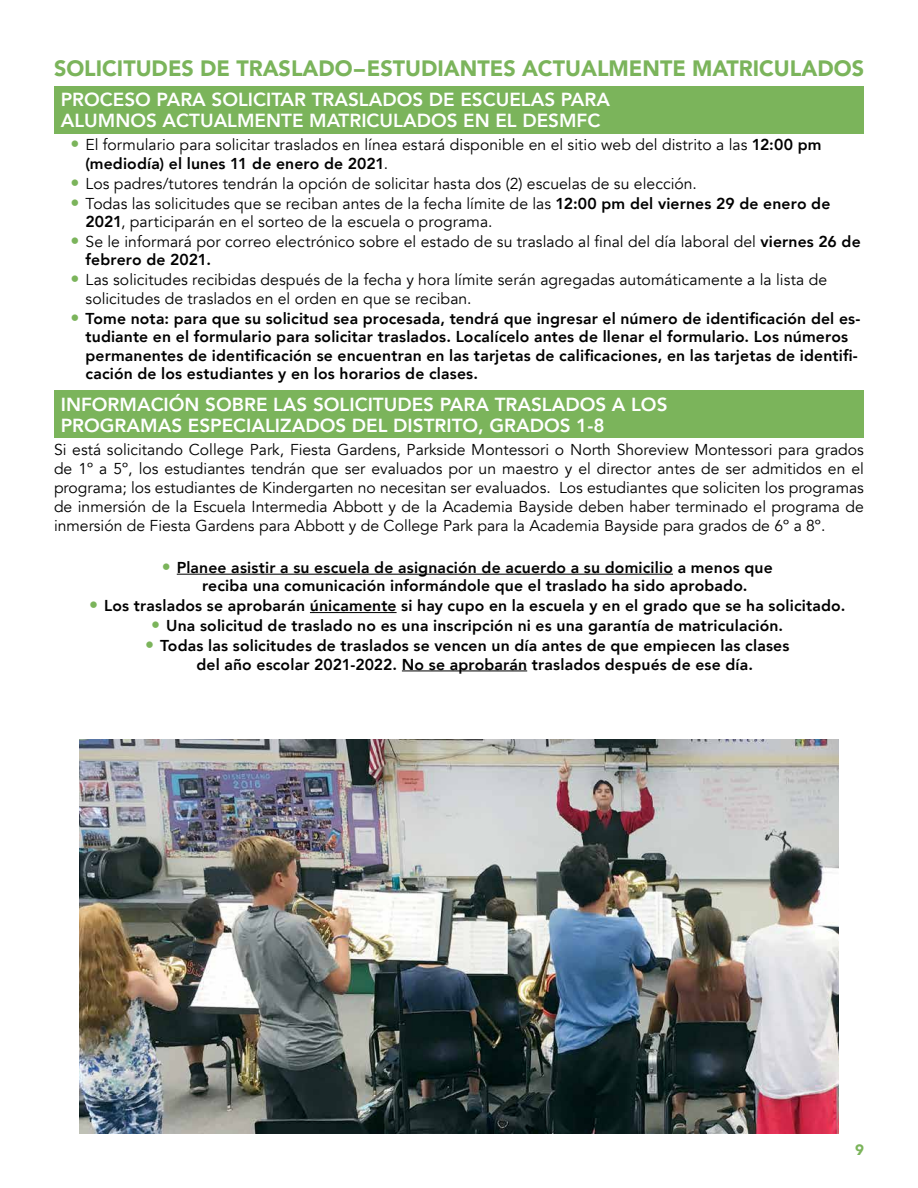
<style>
.page{position:relative;width:918px;height:1188px;background:#fff}
.page>*{position:absolute;margin:0;border:0;box-sizing:border-box;transform-origin:0 0}
.t1{font:900 22.2px "Avenir";color:#7bb45b}
.t2{font:800 18.9px/21px "Avenir";color:#fff}
.t3{font:15.75px/18.5px "Avenir";letter-spacing:.005em;color:#000}
.t4{font:800 15.75px/18.5px "Avenir";letter-spacing:.01em;color:#000}
.t5{font:900 15px "Avenir";color:#7bb45b}
.s1{font-size:18px;color:#7bb45b}
.s2{font-weight:800}
.s3{font-weight:400;font-size:18px;color:#7bb45b}
</style>
<div class="page">
<img style="left:79px;top:740px;width:760px;height:394px">
<div style="left:54px;top:86px;width:810px;height:47px;background:#7bb45b"></div>
<div style="left:54px;top:390px;width:810px;height:48px;background:#7bb45b"></div>
<hr style="left:177px;top:574px;width:496px;height:1px;background:#000">
<hr style="left:310px;top:612px;width:87px;height:1px;background:#000">
<hr style="left:402px;top:671px;width:125px;height:1px;background:#000">
<h1 class="t1" style="left:54px;top:49px;width:812px">SOLICITUDES DE TRASLADO–ESTUDIANTES ACTUALMENTE MATRICULADOS</h1>
<p class="t2" style="left:61px;top:89px;width:551px">PROCESO PARA SOLICITAR TRASLADOS DE ESCUELAS PARA<br>ALUMNOS ACTUALMENTE MATRICULADOS EN EL DESMFC</p>
<p class="t3" style="left:86px;top:136px;width:738px;text-indent:-15px"><span class="s1">•</span> El formulario para solicitar traslados en línea estará disponible en el sitio web del distrito a las <span class="s2">12:00 pm (mediodía) el lunes 11 de enero de 2021</span>.</p>
<p class="t3" style="left:70px;top:174px;width:628px"><span class="s1">•</span> Los padres/tutores tendrán la opción de solicitar hasta dos (2) escuelas de su elección.</p>
<p class="t3" style="left:86px;top:194px;width:746px;text-indent:-15px"><span class="s1">•</span> Todas las solicitudes que se reciban antes de la fecha límite de las <span class="s2">12:00 pm del viernes 29 de enero de<br>2021</span>, participarán en el sorteo de la escuela o programa.</p>
<p class="t3" style="left:86px;top:233px;width:777px;text-indent:-15px"><span class="s1">•</span> Se le informará por correo electrónico sobre el estado de su traslado al final del día laboral del <span class="s2">viernes 26 de febrero de 2021.</span></p>
<p class="t3" style="left:86px;top:271px;width:743px;text-indent:-15px"><span class="s1">•</span> Las solicitudes recibidas después de la fecha y hora límite serán agregadas automáticamente a la lista de solicitudes de traslados en el orden en que se reciban.</p>
<p class="t4" style="left:86px;top:309px;width:777px;text-indent:-15px"><span class="s3">•</span> Tome nota: para que su solicitud sea procesada, tendrá que ingresar el número de identificación del es&shy;tudiante en el formulario para solicitar traslados. Localícelo antes de llenar el formulario. Los números permanentes de identificación se encuentran en las tarjetas de calificaciones, en las tarjetas de identifi&shy;cación de los estudiantes y en los horarios de clases.</p>
<p class="t2" style="left:61px;top:394px;width:608px">INFORMACIÓN SOBRE LAS SOLICITUDES PARA TRASLADOS A LOS<br>PROGRAMAS ESPECIALIZADOS DEL DISTRITO, GRADOS 1-8</p>
<p class="t3" style="left:54px;top:440px;width:812px;line-height:18.9px;text-align:justify">Si está solicitando College Park, Fiesta Gardens, Parkside Montessori o North Shoreview Montessori para grados de 1º a 5º, los estudiantes tendrán que ser evaluados por un maestro y el director antes de ser admitidos en el programa; los estudiantes de Kindergarten no necesitan ser evaluados. Los estudiantes que soliciten los programas de inmersión de la Escuela Intermedia Abbott y de la Academia Bayside deben haber terminado el programa de inmersión de Fiesta Gardens para Abbott y de College Park para la Academia Bayside para grados de 6º a 8º.</p>
<p class="t4" style="left:202px;top:558px;width:572px;text-indent:-40px"><span class="s3">•</span> Planee asistir a su escuela de asignación de acuerdo a su domicilio a menos que reciba una comunicación informándole que el traslado ha sido aprobado.</p>
<p class="t4" style="left:89px;top:597px;width:758px"><span class="s3">•</span> Los traslados se aprobarán únicamente si hay cupo en la escuela y en el grado que se ha solicitado.</p>
<p class="t4" style="left:151px;top:617px;width:633px"><span class="s3">•</span> Una solicitud de traslado no es una inscripción ni es una garantía de matriculación.</p>
<p class="t4" style="left:196px;top:637px;width:595px;text-indent:-51px"><span class="s3">•</span> Todas las solicitudes de traslados se vencen un día antes de que empiecen las clases del año escolar 2021-2022. No se aprobarán traslados después de ese día.</p>
<p class="t5" style="left:855px;top:1137px;width:10px">9</p>
</div>
